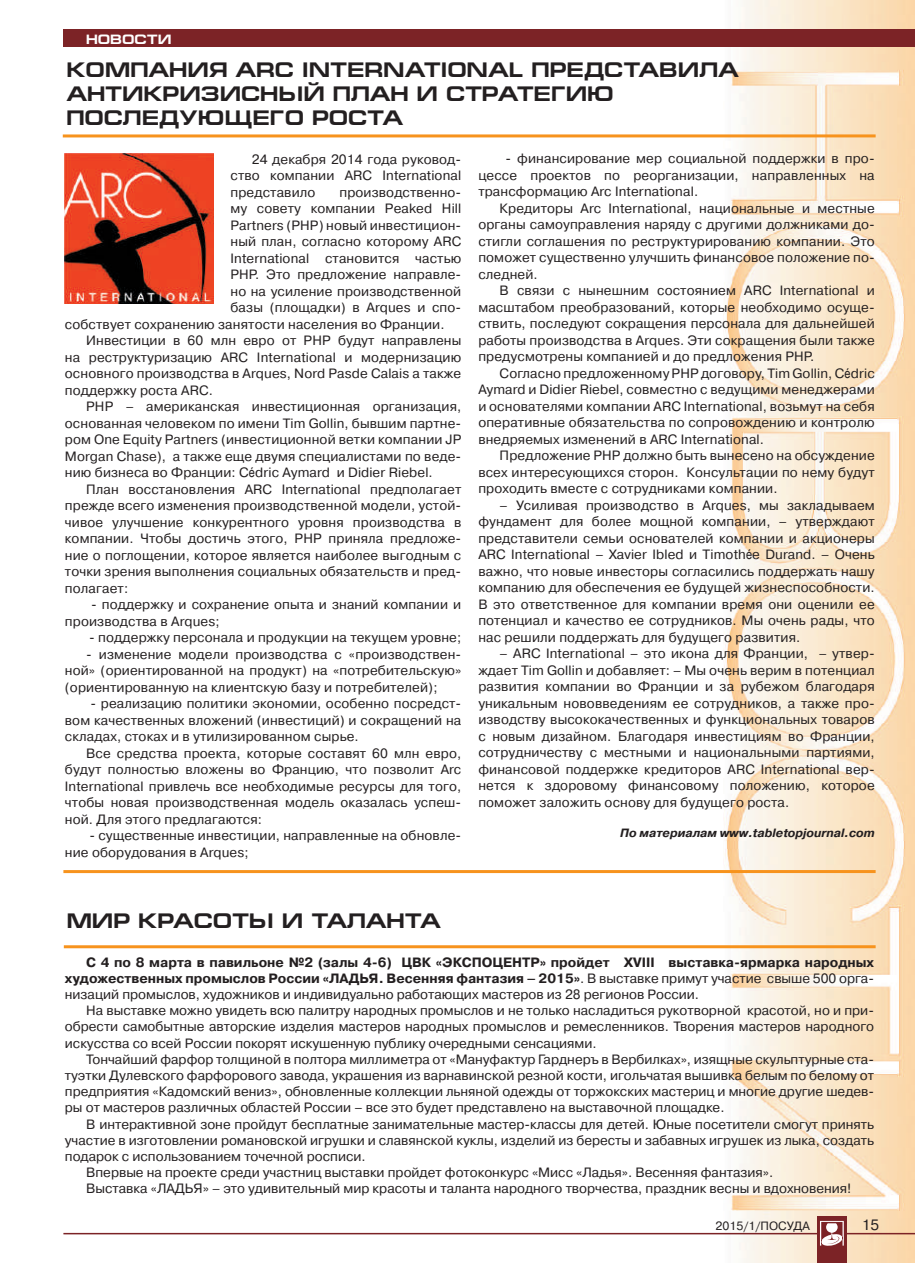
<style>
.page{position:relative;width:915px;height:1263px;background:#fff}
.page>*{position:absolute;margin:0;border:0;box-sizing:border-box;transform-origin:0 0}
.t1{font:700 21px "Europe Ext";color:#231f20}
.t2{font:15px "Pragmatica C";color:#231f20}
.t3{font:13.5px/16.5px "Pragmatica C";letter-spacing:.01em;color:#231f20;text-align:justify}
.t4{font:700 13.5px/16.2px "Pragmatica C";color:#231f20;text-align:justify}
.t5{font:700 13.5px "Europe Ext";color:#fff}
.t6{font:italic 700 12px "Pragmatica C";color:#231f20}
.t7{font:12px "Pragmatica C";color:#231f20}
.s1{font-family:"Arial Narrow"}
.s2{font-weight:400}
</style>
<div class="page">
<img style="left:723px;top:0;width:191px;height:1263px">
<hr style="left:63px;top:870px;width:812px;height:3px;background:#f7931d">
<hr style="left:64px;top:945px;width:811px;height:3px;background:#f7931d">
<div style="left:63px;top:30px;width:851px;height:17px;background:#7c2326"></div>
<hr style="left:63px;top:1233px;width:851px;height:1px;background:#7c2326">
<div style="left:816px;top:1216px;width:30px;height:47px;background:#7c2326"></div>
<svg style="left:820px;top:1221px;width:23px;height:25px"></svg>
<hr style="left:63px;top:134px;width:812px;height:3px;background:#f7931d">
<img style="left:64px;top:153px;width:149px;height:150px">
<p class="t5" style="left:86px;top:32px;width:25px">НОВОСТИ</p>
<h1 class="t1" style="left:66px;top:58px;width:41px">КОМПАНИЯ</h1>
<h1 class="t1" style="left:235px;top:58px;width:92px">ARC INTERNATI</h1>
<h1 class="t1" style="left:447px;top:58px;width:39px">ONAL</h1>
<h1 class="t1" style="left:531px;top:58px;width:20px">ПРЕДСТАВИЛА</h1>
<h1 class="t1" style="left:66px;top:82px;width:21px">АНТИКРИЗИСНЫЙ</h1>
<h1 class="t1" style="left:333px;top:82px;width:20px">ПЛАН</h1>
<h1 class="t1" style="left:416px;top:82px;width:49px">И СТРАТЕГИЮ</h1>
<h1 class="t1" style="left:66px;top:106px;width:21px">ПОСЛЕДУЮ</h1>
<h1 class="t1" style="left:224px;top:106px;width:46px">ЩЕГО</h1>
<h1 class="t1" style="left:312px;top:106px;width:19px">РОСТА</h1>
<p class="t3" style="left:230px;top:151px;width:232px;text-indent:21px">24 декабря 2014 года руковод&shy;ство компании ARC International представило</p>
<p class="t3" style="left:339px;top:184px;width:123px">производственно-</p>
<p class="t3" style="left:230px;top:200px;width:232px">му совету компании Peaked Hill</p>
<p class="t3" style="left:230px;top:217px;width:232px">Partners (PHP) новый инвестицион-</p>
<p class="t3" style="left:230px;top:233px;width:232px">ный план, согласно которому ARC</p>
<p class="t3" style="left:230px;top:250px;width:232px">International становится частью</p>
<p class="t3" style="left:230px;top:266px;width:232px">PHP. Это предложение направле-</p>
<p class="t3" style="left:230px;top:283px;width:232px">но на усиление производственной</p>
<p class="t3" style="left:230px;top:299px;width:232px">базы (площадки) в Arques и спо-</p>
<p class="t3" style="left:65px;top:316px;width:381px">собствует сохранению занятости населения во Франции.</p>
<p class="t3" style="left:86px;top:332px;width:376px">Инвестиции в 60 млн евро от PHP будут направлены</p>
<p class="t3" style="left:65px;top:349px;width:398px">на реструктуризацию ARC International и модернизацию</p>
<p class="t3" style="left:65px;top:365px;width:398px">основного производства в Arques, Nord Pasde Calais а также</p>
<p class="t3" style="left:65px;top:382px;width:149px">поддержку роста ARC.</p>
<p class="t3" style="left:86px;top:398px;width:376px">РНР – американская инвестиционная организация,</p>
<p class="t3" style="left:65px;top:415px;width:398px">основанная человеком по имени Tim Gollin, бывшим партне-</p>
<p class="t3" style="left:65px;top:431px;width:398px">ром One Equity Partners (инвестиционной ветки компании JP</p>
<p class="t3" style="left:65px;top:448px;width:398px">Morgan Chase), а также еще двумя специалистами по веде-</p>
<p class="t3" style="left:65px;top:464px;width:369px">нию бизнеса во Франции: C<span class="s1">é</span>dric Aymard и Didier Riebel.</p>
<p class="t3" style="left:86px;top:481px;width:376px">План восстановления ARC International предполагает</p>
<p class="t3" style="left:65px;top:497px;width:398px">прежде всего изменения производственной модели, устой-</p>
<p class="t3" style="left:65px;top:514px;width:398px">чивое улучшение конкурентного уровня производства в</p>
<p class="t3" style="left:65px;top:530px;width:398px">компании. Чтобы достичь этого, РНР приняла предложе-</p>
<p class="t3" style="left:65px;top:547px;width:398px">ние о поглощении, которое является наиболее выгодным с</p>
<p class="t3" style="left:65px;top:563px;width:398px">точки зрения выполнения социальных обязательств и пред-</p>
<p class="t3" style="left:65px;top:580px;width:65px">полагает:</p>
<p class="t3" style="left:65px;top:596px;width:398px;text-indent:26px">- поддержку и сохранение опыта и знаний компании и производства в Arques;</p>
<p class="t3" style="left:89px;top:629px;width:373px">- поддержку персонала и продукции на текущем уровне;</p>
<p class="t3" style="left:65px;top:646px;width:398px;text-indent:21px">- изменение модели производства с «производствен&shy;ной» (ориентированной на продукт) на «потребительскую» (ориентированную на клиентскую базу и потребителей);</p>
<p class="t3" style="left:65px;top:695px;width:398px;text-indent:26px">- реализацию политики экономии, особенно посредст&shy;вом качественных вложений (инвестиций) и сокращений на складах, стоках и в утилизированном сырье.</p>
<p class="t3" style="left:65px;top:745px;width:398px;text-indent:21px">Все средства проекта, которые составят 60 млн евро, будут полностью вложены во Францию, что позволит Arc International привлечь все необходимые ресурсы для того, чтобы новая производственная модель оказалась успеш&shy;ной. Для этого предлагаются:</p>
<p class="t3" style="left:65px;top:827px;width:398px;text-indent:24px">- существенные инвестиции, направленные на обновле&shy;ние оборудования в Arques;</p>
<p class="t3" style="left:478px;top:151px;width:398px;text-indent:27px">- финансирование мер социальной поддержки в про&shy;цессе проектов по реорганизации, направленных на трансформацию Arc Intеrnational.</p>
<p class="t3" style="left:478px;top:200px;width:398px;text-indent:21px">Кредиторы Arc International, национальные и местные органы самоуправления наряду с другими должниками до&shy;стигли соглашения по реструктурированию компании. Это поможет существенно улучшить финансовое положение по&shy;следней.</p>
<p class="t3" style="left:478px;top:283px;width:398px;text-indent:21px">В связи с нынешним состоянием ARC International и масштабом преобразований, которые необходимо осуще&shy;ствить, последуют сокращения персонала для дальнейшей работы производства в Arques. Эти сокращения были также предусмотрены компанией и до предложения РНР.</p>
<p class="t3" style="left:478px;top:365px;width:398px;text-indent:21px">Согласно предложенному РНР договору, Tim Gollin, C<span class="s1">é</span>dric Aymard и Didier Riebel, совместно с ведущими менеджерами и основателями компании ARC International, возьмут на себя оперативные обязательства по сопровождению и контролю внедряемых изменений в ARC International.</p>
<p class="t3" style="left:478px;top:448px;width:398px;text-indent:21px">Предложение РНР должно быть вынесено на обсуждение всех интересующихся сторон. Консультации по нему будут проходить вместе с сотрудниками компании.</p>
<p class="t3" style="left:478px;top:497px;width:398px;text-indent:21px">– Усиливая производство в Arques, мы закладываем фундамент для более мощной компании, – утверждают представители семьи основателей компании и акционеры ARC International – Xavier Ibled и Timoth<span class="s1">é</span>e Durand. – Очень важно, что новые инвесторы согласились поддержать нашу компанию для обеспечения ее будущей жизнеспособности.<br>В это ответственное для компании время они оценили ее потенциал и качество ее сотрудников. Мы очень рады, что нас решили поддержать для будущего развития.</p>
<p class="t3" style="left:478px;top:646px;width:398px;text-indent:21px">– ARC International – это икона для Франции, – утвер&shy;ждает Tim Gollin и добавляет: – Мы очень верим в потенциал развития компании во Франции и за рубежом благодаря уникальным нововведениям ее сотрудников, а также про&shy;изводству высококачественных и функциональных товаров с новым дизайном. Благодаря инвестициям во Франции, сотрудничеству с местными и национальными партиями, финансовой поддержке кредиторов ARC International вер&shy;нется к здоровому финансовому положению, которое поможет заложить основу для будущего роста.</p>
<p class="t6" style="left:620px;top:826px;width:256px">По материалам www.tabletopjournal.com</p>
<h1 class="t1" style="left:66px;top:909px;width:375px">МИР КРАСОТЫ И ТАЛАНТА</h1>
<p class="t4" style="left:65px;top:954px;width:810px;text-indent:21px">С 4 по 8 марта в павильоне №2 (залы 4-6) ЦВК «ЭКСПОЦЕНТР» пройдет XVIII выставка-ярмарка народных художественных промыслов России «ЛАДЬЯ. Весенняя фантазия – 2015»<span class="s2">. В выставке примут участие свыше 500 орга&shy;низаций промыслов, художников и индивидуально работающих мастеров из 28 регионов России.</span></p>
<p class="t3" style="left:65px;top:1002px;width:810px;text-indent:21px">На выставке можно увидеть всю палитру народных промыслов и не только насладиться рукотворной красотой, но и при&shy;обрести самобытные авторские изделия мастеров народных промыслов и ремесленников. Творения мастеров народного искусства со всей России покорят искушенную публику очередными сенсациями.</p>
<p class="t3" style="left:65px;top:1051px;width:810px;text-indent:21px">Тончайший фарфор толщиной в полтора миллиметра от «Мануфактур Гарднеръ в Вербилках», изящные скульптурные ста&shy;туэтки Дулевского фарфорового завода, украшения из варнавинской резной кости, игольчатая вышивка белым по белому от предприятия «Кадомский вениз», обновленные коллекции льняной одежды от торжокских мастериц и многие другие шедев&shy;ры от мастеров различных областей России – все это будет представлено на выставочной площадке.</p>
<p class="t3" style="left:86px;top:1116px;width:789px">В интерактивной зоне пройдут бесплатные занимательные мастер-классы для детей. Юные посетители смогут принять</p>
<p class="t3" style="left:65px;top:1132px;width:810px">участие в изготовлении романовской игрушки и славянской куклы, изделий из бересты и забавных игрушек из лыка, создать</p>
<p class="t3" style="left:65px;top:1148px;width:302px">подарок с использованием точечной росписи.</p>
<p class="t3" style="left:86px;top:1164px;width:688px">Впервые на проекте среди участниц выставки пройдет фотоконкурс «Мисс «Ладья». Весенняя фантазия».</p>
<p class="t3" style="left:86px;top:1181px;width:766px">Выставка «ЛАДЬЯ» – это удивительный мир красоты и таланта народного творчества, праздник весны и вдохновения!</p>
<p class="t7" style="left:715px;top:1219px;width:96px">2015/1/ПОСУДА</p>
<p class="t2" style="left:861px;top:1216px;width:19px">15</p>
</div>
